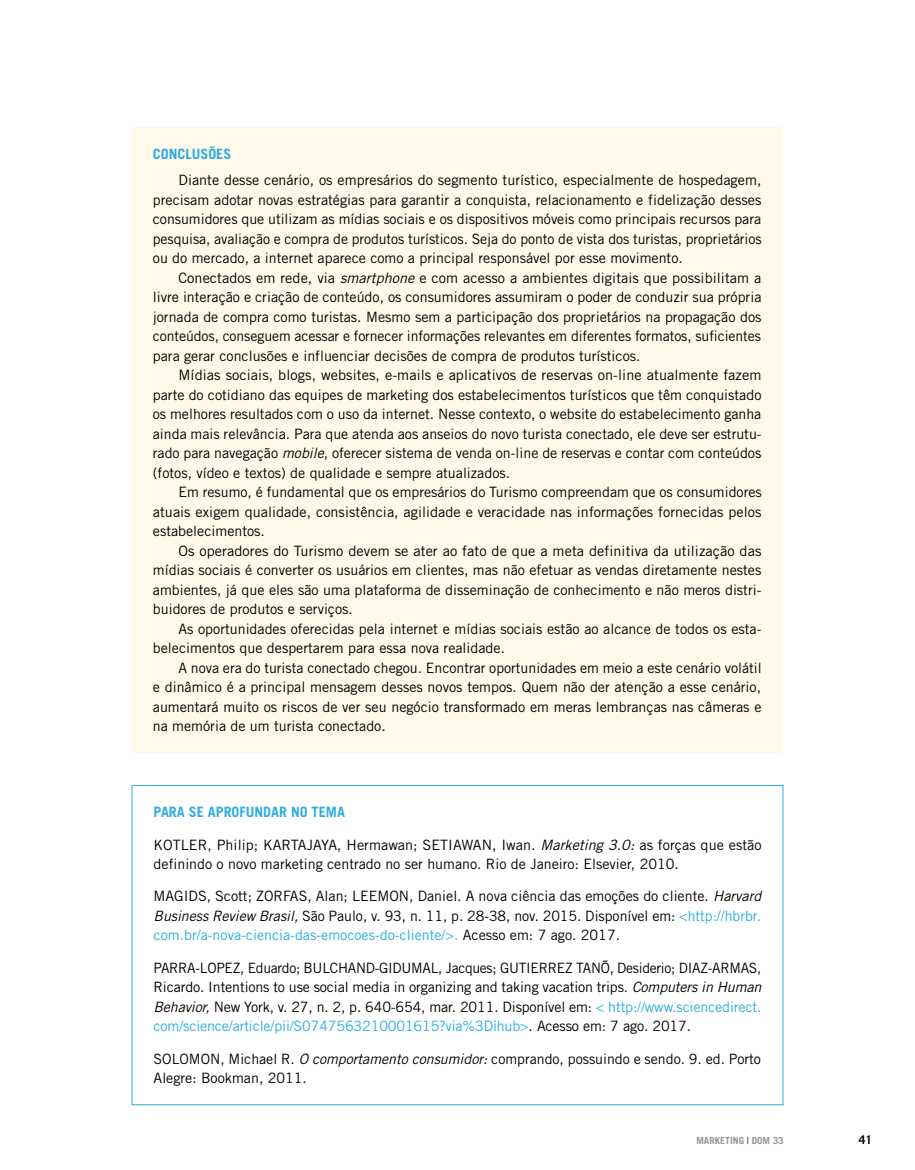
<style>
.page{position:relative;width:915px;height:1170px;background:#fff}
.page>*{position:absolute;margin:0;border:0;box-sizing:border-box;transform-origin:0 0}
.t1{font:14.25px/19.5px "Trade Gothic LT Std";color:#000;text-align:justify}
.t2{font:700 14.25px "Trade Gothic LT Std";color:#30ace3}
.t3{font:700 14.25px "Trade Gothic LT Std";color:#2cace2}
.t4{font:700 12px "Trade Gothic LT Std";color:#000}
.t5{font:700 9.75px "Trade Gothic LT Std";color:#939598}
.s1{font-style:italic}
.s2{color:#2cace2}
.s3{font-weight:400;color:#000}
</style>
<div class="page">
<div style="left:131px;top:128px;width:651px;height:624px;background:#fff9e9"></div>
<p class="t3" style="left:153px;top:145px;width:80px">CONCLUSÕES</p>
<p class="t1" style="left:153px;top:170px;width:610px;text-indent:26px">Diante desse cenário, os empresários do segmento turístico, especialmente de hospedagem, precisam adotar novas estratégias para garantir a conquista, relacionamento e fidelização desses consumidores que utilizam as mídias sociais e os dispositivos móveis como principais recursos para pesquisa, avaliação e compra de produtos turísticos. Seja do ponto de vista dos turistas, proprietários ou do mercado, a internet aparece como a principal responsável por esse movimento.</p>
<p class="t1" style="left:153px;top:267px;width:610px;text-indent:26px">Conectados em rede, via <span class="s1">smartphone</span> e com acesso a ambientes digitais que possibilitam a livre interação e criação de conteúdo, os consumidores assumiram o poder de conduzir sua própria jornada de compra como turistas. Mesmo sem a participação dos proprietários na propagação dos conteúdos, conseguem acessar e fornecer informações relevantes em diferentes formatos, suficientes para gerar conclusões e influenciar decisões de compra de produtos turísticos.</p>
<p class="t1" style="left:153px;top:365px;width:610px;text-indent:26px">Mídias sociais, blogs, websites, e-mails e aplicativos de reservas on-line atualmente fazem parte do cotidiano das equipes de marketing dos estabelecimentos turísticos que têm conquistado os melhores resultados com o uso da internet. Nesse contexto, o website do estabelecimento ganha ainda mais relevância. Para que atenda aos anseios do novo turista conectado, ele deve ser estrutu&shy;rado para navegação <span class="s1">mobile</span>, oferecer sistema de venda on-line de reservas e contar com conteúdos (fotos, vídeo e textos) de qualidade e sempre atualizados.</p>
<p class="t1" style="left:153px;top:482px;width:610px;text-indent:26px">Em resumo, é fundamental que os empresários do Turismo compreendam que os consumidores atuais exigem qualidade, consistência, agilidade e veracidade nas informações fornecidas pelos estabelecimentos.</p>
<p class="t1" style="left:153px;top:540px;width:610px;text-indent:26px">Os operadores do Turismo devem se ater ao fato de que a meta definitiva da utilização das mídias sociais é converter os usuários em clientes, mas não efetuar as vendas diretamente nestes ambientes, já que eles são uma plataforma de disseminação de conhecimento e não meros distri&shy;buidores de produtos e serviços.</p>
<p class="t1" style="left:153px;top:618px;width:610px;text-indent:26px">As oportunidades oferecidas pela internet e mídias sociais estão ao alcance de todos os esta&shy;belecimentos que despertarem para essa nova realidade.</p>
<p class="t1" style="left:153px;top:657px;width:610px;text-indent:26px">A nova era do turista conectado chegou. Encontrar oportunidades em meio a este cenário volátil e dinâmico é a principal mensagem desses novos tempos. Quem não der atenção a esse cenário, aumentará muito os riscos de ver seu negócio transformado em meras lembranças nas câmeras e na memória de um turista conectado.</p>
<p class="t2" style="left:153px;top:803px;width:193px">PARA SE APROFUNDAR NO TEMA</p>
<p class="t1" style="left:153px;top:834px;width:609px">KOTLER, Philip; KARTAJAYA, Hermawan; SETIAWAN, Iwan. <span class="s1">Marketing 3.0:</span> as forças que estão definindo o novo marketing centrado no ser humano. Rio de Janeiro: Elsevier, 2010.</p>
<p class="t1" style="left:153px;top:886px;width:609px">MAGIDS, Scott; ZORFAS, Alan; LEEMON, Daniel. A nova ciência das emoções do cliente. <span class="s1">Harvard Business Review Brasil,</span> São Paulo, v. 93, n. 11, p. 28-38, nov. 2015. Disponível em: <span class="s2">&lt;http://hbrbr. com.br/a-nova-ciencia-das-emocoes-do-cliente/&gt;.</span> Acesso em: 7 ago. 2017.</p>
<p class="t1" style="left:153px;top:957px;width:609px">PARRA-LOPEZ, Eduardo; BULCHAND-GIDUMAL, Jacques; GUTIERREZ TANÕ, Desiderio; DIAZ-ARMAS, Ricardo. Intentions to use social media in organizing and taking vacation trips. <span class="s1">Computers in Human Behavior,</span> New York, v. 27, n. 2, p. 640-654, mar. 2011. Disponível em: <span class="s2">&lt; http://www.sciencedirect. com/science/article/pii/S0747563210001615?via%3Dihub&gt;</span>. Acesso em: 7 ago. 2017.</p>
<p class="t1" style="left:153px;top:1048px;width:608px">SOLOMON, Michael R. <span class="s1">O comportamento consumidor:</span> comprando, possuindo e sendo. 9. ed. Porto<br>Alegre: Bookman, 2011.</p>
<p class="t5" style="left:696px;top:1134px;width:89px">MARKETING <span class="s3">|</span> DOM 33</p>
<p class="t4" style="left:858px;top:1132px;width:15px">41</p>
</div>
